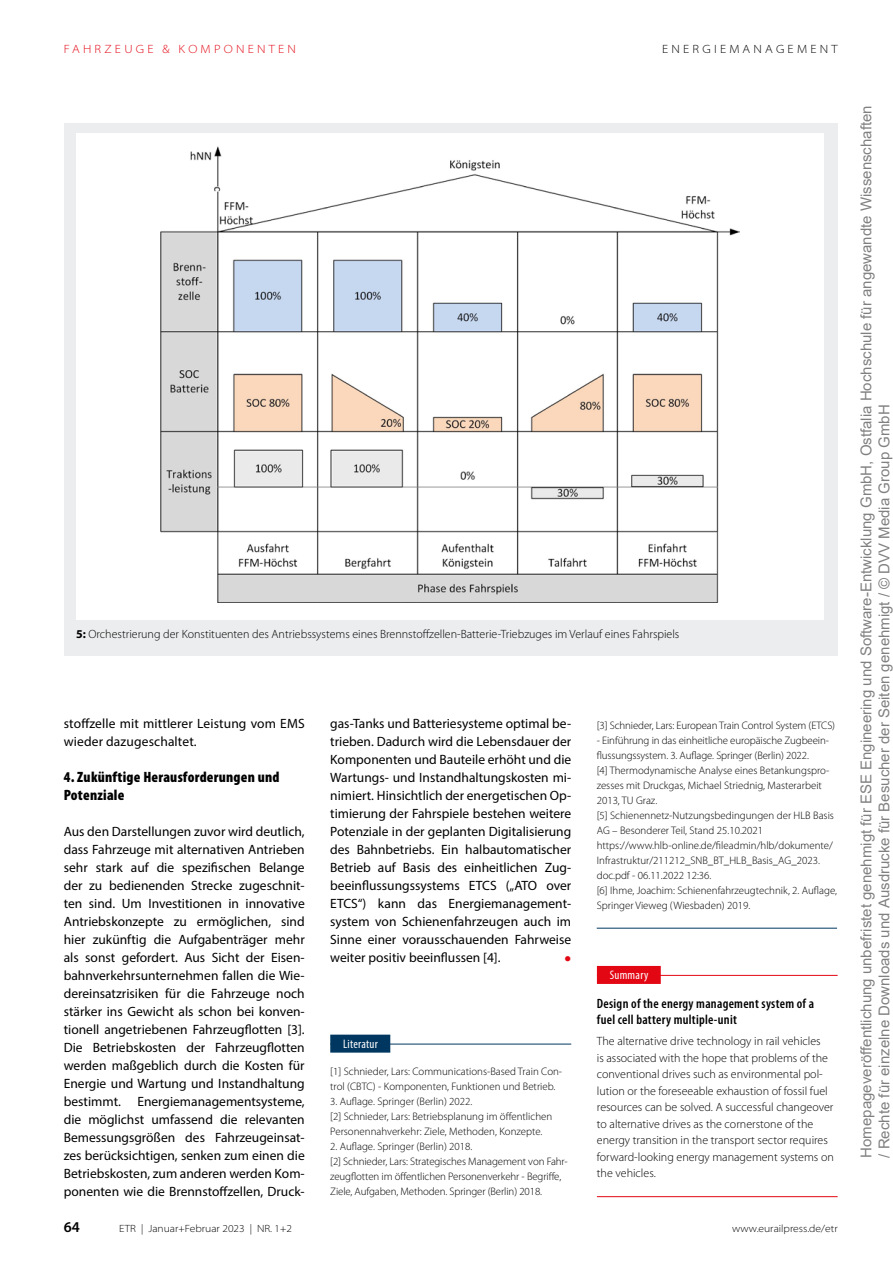
<style>
.page{position:relative;width:893px;height:1263px;background:#fff}
.page>*{position:absolute;margin:0;border:0;box-sizing:border-box;transform-origin:0 0}
.t1{font:15px/18px "Arial";color:rgb(0 0 0/.5)}
.t2{font:900 condensed 15px/18px "Myriad Pro";letter-spacing:.015em;color:#000}
.t3{font:600 15px "Myriad Pro";color:#000}
.t4{font:13.5px/18px "Myriad Pro";color:#000;text-align:justify}
.t5{font:600 condensed 13.5px/16.5px "Myriad Pro";letter-spacing:.02em;color:#000}
.t6{font:condensed 12.3px "Myriad Pro";letter-spacing:.02em;color:#fff}
.t7{font:300 12px/16.5px "Myriad Pro";color:#000}
.t8{font:300 semi-expanded 12px "Myriad Pro";letter-spacing:.27em;color:#e30613}
.t9{font:300 semi-expanded 12px "Myriad Pro";letter-spacing:.27em;color:#000}
.t10{font:300 10.8px/15px "Myriad Pro";color:#000}
.t11{font:300 semi-expanded 10.5px "Myriad Pro";color:#000}
.t12{font:9px "Wingdings";color:#e30613}
.s1{font-weight:700}
</style>
<div class="page">
<div style="left:597px;top:966px;width:64px;height:18px;background:#e30613"></div>
<hr style="left:597px;top:975px;width:241px;height:1px;background:#e30613">
<hr style="left:597px;top:1196px;width:241px;height:1px;background:#e30613">
<div style="left:330px;top:1035px;width:60px;height:18px;background:#003761"></div>
<hr style="left:330px;top:1044px;width:241px;height:1px;background:#003761">
<div style="left:64px;top:123px;width:774px;height:533px;background:#ecedee"></div>
<div style="left:77px;top:134px;width:747px;height:486px;background:#fff"></div>
<img style="left:161px;top:146px;width:578px;height:456px">
<hr style="left:597px;top:928px;width:240px;height:1px;background:#003761">
<p class="t8" style="left:64px;top:42px;width:234px">FAHRZEUGE &amp; KOMPONENTEN</p>
<p class="t9" style="left:662px;top:42px;width:177px">ENERGIEMANAGEMENT</p>
<p class="t7" style="left:76px;top:626px;width:605px"><span class="s1">5:</span> Orchestrierung der Konstituenten des Antriebssystems eines Brennstoffzellen-Batterie-Triebzuges im Verlauf eines Fahrspiels</p>
<p class="t4" style="left:64px;top:714px;width:242px">stoffzelle mit mittlerer Leistung vom EMS wieder dazugeschaltet.</p>
<p class="t2" style="left:64px;top:768px;width:217px">4. Zukünftige Herausforderungen und<br>Potenziale</p>
<p class="t4" style="left:64px;top:822px;width:242px">Aus den Darstellungen zuvor wird deutlich, dass Fahrzeuge mit alternativen Antrieben sehr stark auf die spezifischen Belange der zu bedienenden Strecke zugeschnit&shy;ten sind. Um Investitionen in innovative Antriebskonzepte zu ermöglichen, sind hier zukünftig die Aufgabenträger mehr als sonst gefordert. Aus Sicht der Eisen&shy;bahnverkehrsunternehmen fallen die Wie&shy;dereinsatzrisiken für die Fahrzeuge noch stärker ins Gewicht als schon bei konven&shy;tionell angetriebenen Fahrzeugflotten [3].<br>Die Betriebskosten der Fahrzeugflotten werden maßgeblich durch die Kosten für Energie und Wartung und Instandhaltung bestimmt. Energiemanagementsysteme, die möglichst umfassend die relevanten Bemessungsgrößen des Fahrzeugeinsat&shy;zes berücksichtigen, senken zum einen die Betriebskosten, zum anderen werden Kom&shy;ponenten wie die Brennstoffzellen, Druck-</p>
<p class="t4" style="left:330px;top:714px;width:242px">gas-Tanks und Batteriesysteme optimal be&shy;trieben. Dadurch wird die Lebensdauer der Komponenten und Bauteile erhöht und die Wartungs- und Instandhaltungskosten mi&shy;nimiert. Hinsichtlich der energetischen Op&shy;timierung der Fahrspiele bestehen weitere Potenziale in der geplanten Digitalisierung des Bahnbetriebs. Ein halbautomatischer Betrieb auf Basis des einheitlichen Zug&shy;beeinflussungssystems ETCS („ATO over ETCS“) kann das Energiemanagement&shy;system von Schienenfahrzeugen auch im Sinne einer vorausschauenden Fahrweise weiter positiv beeinflussen [4].</p>
<p class="t12" style="left:564px;top:954px;width:8px">●</p>
<p class="t6" style="left:343px;top:1036px;width:36px">Literatur</p>
<p class="t10" style="left:330px;top:1064px;width:233px">[1] Schnieder, Lars: Communications-Based Train Con&shy;trol (CBTC) - Komponenten, Funktionen und Betrieb.</p>
<p class="t10" style="left:330px;top:1094px;width:224px">3. Auflage. Springer (Berlin) 2022.<br>[2] Schnieder, Lars: Betriebsplanung im öffentlichen<br>Personennahverkehr: Ziele, Methoden, Konzepte.</p>
<p class="t10" style="left:330px;top:1139px;width:239px">2. Auflage. Springer (Berlin) 2018.<br>[2] Schnieder, Lars: Strategisches Management von Fahr&shy;zeugflotten im öffentlichen Personenverkehr - Begriffe, Ziele, Aufgaben, Methoden. Springer (Berlin) 2018.</p>
<p class="t10" style="left:597px;top:718px;width:240px">[3] Schnieder, Lars: European Train Control System (ETCS)</p>
<p class="t10" style="left:597px;top:733px;width:242px">- Einführung in das einheitliche europäische Zugbeein&shy;flussungssystem. 3. Auflage. Springer (Berlin) 2022.<br>[4] Thermodynamische Analyse eines Betankungspro&shy;zesses mit Druckgas, Michael Striednig, Masterarbeit 2013, TU Graz.<br>[5] Schienennetz-Nutzungsbedingungen der HLB Basis AG – Besonderer Teil, Stand 25.10.2021 https://www.hlb-online.de/fileadmin/hlb/dokumente/ Infrastruktur/211212_SNB_BT_HLB_Basis_AG_2023. doc.pdf - 06.11.2022 12:36.<br>[6] Ihme, Joachim: Schienenfahrzeugtechnik, 2. Auflage, Springer Vieweg (Wiesbaden) 2019.</p>
<p class="t6" style="left:610px;top:967px;width:40px">Summary</p>
<p class="t5" style="left:597px;top:995px;width:219px">Design of the energy management system of a fuel cell battery multiple-unit</p>
<p class="t7" style="left:597px;top:1033px;width:238px">The alternative drive technology in rail vehicles<br>is associated with the hope that problems of the conventional drives such as environmental pol&shy;lution or the foreseeable exhaustion of fossil fuel resources can be solved. A successful changeover to alternative drives as the cornerstone of the energy transition in the transport sector requires forward-looking energy management systems on the vehicles.</p>
<p class="t3" style="left:64px;top:1217px;width:18px">64</p>
<p class="t11" style="left:119px;top:1222px;width:174px">ETR | Januar+Februar 2023 | NR. 1+2</p>
<p class="t11" style="left:732px;top:1222px;width:107px">www.eurailpress.de/etr</p>
<p class="t1" style="left:857px;top:1158px;width:1054px;rotate:-90deg">Homepageveröffentlichung unbefristet genehmigt für ESE Engineering und Software-Entwicklung GmbH, Ostfalia Hochschule für angewandte Wissenschaften / Rechte für einzelne Downloads und Ausdrucke für Besucher der Seiten genehmigt / © DVV Media Group GmbH</p>
</div>
